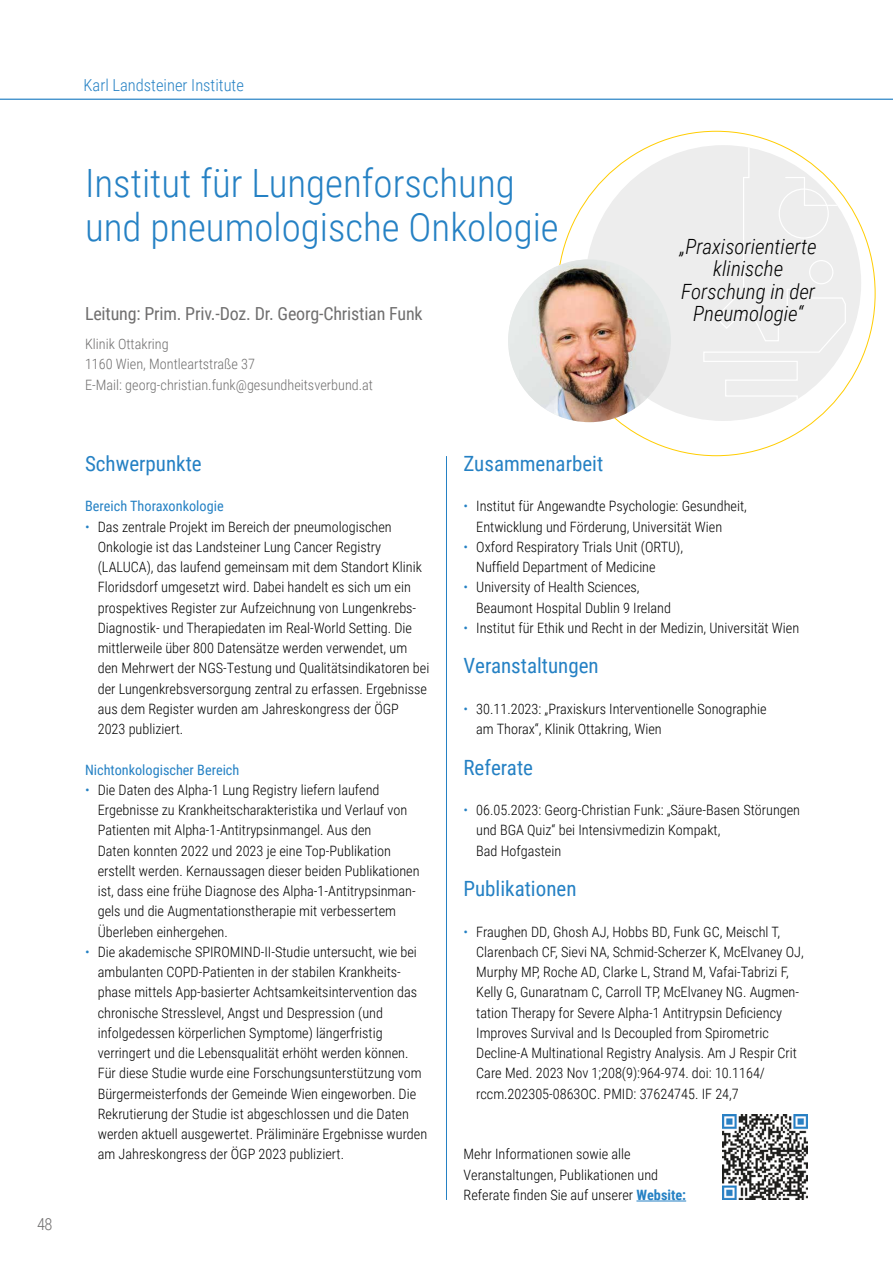
<style>
.page{position:relative;width:893px;height:1263px;background:#fff}
.page>*{position:absolute;margin:0;border:0;box-sizing:border-box;transform-origin:0 0}
.t1{font:300 39px/43.5px "Roboto Condensed";color:#2581c4}
.t2{font:21px "Roboto Condensed";color:#2581c4}
.t3{font:italic 300 21px/22.5px "Roboto Condensed";color:#000;text-align:center}
.t4{font:18px "Roboto Condensed";letter-spacing:-.01em;color:#706f6f}
.t5{font:300 16.5px "Roboto Condensed";color:#2581c4}
.t6{font:300 16.5px "Roboto Condensed";color:#706f6f}
.t7{font:300 14.25px/20.2px "Roboto Condensed";color:#000}
.t8{font:300 14.25px/20.2px "Roboto Condensed";color:#706f6f}
.t9{font:14.25px "Roboto Condensed";color:#2581c4}
.s1{color:#2581c4}
.s2{font-weight:700;color:#2581c4}
</style>
<div class="page">
<hr style="left:446px;top:456px;width:1px;height:744px;background:#2581c4">
<hr style="left:0;top:99px;width:893px;height:1px;background:#2581c4">
<div style="left:585px;top:145px;width:276px;height:276px;background:#ededed;border-radius:50%"></div>
<svg style="left:703px;top:145px;width:143px;height:276px"></svg>
<hr style="left:636px;top:1200px;width:50px;height:1px;background:#2581c4">
<img style="left:723px;top:1115px;width:85px;height:85px">
<img style="left:508px;top:259px;width:163px;height:163px;border-radius:81px">
<p class="t6" style="left:37px;top:1213px;width:17px">48</p>
<p class="t5" style="left:84px;top:73px;width:162px">Karl Landsteiner Institute</p>
<h1 class="t1" style="left:85px;top:160px;width:475px">Institut für Lungenforschung und pneumologische Onkologie</h1>
<p class="t4" style="left:85px;top:301px;width:339px">Leitung: Prim. Priv.-Doz. Dr. Georg-Christian Funk</p>
<p class="t8" style="left:85px;top:333px;width:289px">Klinik Ottakring<br>1160 Wien, Montleartstraße 37<br>E-Mail: georg-christian.funk@gesundheitsverbund.at</p>
<h2 class="t3" style="left:680px;top:234px;width:138px">„Praxisorientierte klinische<br>Forschung in der<br>Pneumologie“</h2>
<h2 class="t2" style="left:85px;top:449px;width:118px">Schwerpunkte</h2>
<p class="t9" style="left:85px;top:496px;width:140px">Bereich Thoraxonkologie</p>
<p class="t7" style="left:98px;top:516px;width:333px;text-indent:-13px"><span class="s1">•</span> Das zentrale Projekt im Bereich der pneumologischen Onkologie ist das Landsteiner Lung Cancer Registry (LALUCA), das laufend gemeinsam mit dem Standort Klinik Floridsdorf umgesetzt wird. Dabei handelt es sich um ein prospektives Register zur Aufzeichnung von Lungenkrebs-Diagnostik- und Therapiedaten im Real-World Setting. Die mittlerweile über 800 Datensätze werden verwendet, um den Mehrwert der NGS-Testung und Qualitätsindikatoren bei der Lungenkrebsversorgung zentral zu erfassen. Ergebnisse aus dem Register wurden am Jahreskongress der ÖGP 2023 publiziert.</p>
<p class="t9" style="left:85px;top:759px;width:156px">Nichtonkologischer Bereich</p>
<p class="t7" style="left:98px;top:779px;width:323px;text-indent:-13px"><span class="s1">•</span> Die Daten des Alpha-1 Lung Registry liefern laufend Ergebnisse zu Krankheitscharakteristika und Verlauf von Patienten mit Alpha-1-Antitrypsinmangel. Aus den<br>Daten konnten 2022 und 2023 je eine Top-Publikation erstellt werden. Kernaussagen dieser beiden Publikationen ist, dass eine frühe Diagnose des Alpha-1-Antitrypsinman&shy;gels und die Augmentationstherapie mit verbessertem Überleben einhergehen.</p>
<p class="t7" style="left:98px;top:941px;width:331px;text-indent:-13px"><span class="s1">•</span> Die akademische SPIROMIND-II-Studie untersucht, wie bei ambulanten COPD-Patienten in der stabilen Krankheits&shy;phase mittels App-basierter Achtsamkeitsintervention das chronische Stresslevel, Angst und Despression (und infolgedessen körperlichen Symptome) längerfristig verringert und die Lebensqualität erhöht werden können.<br>Für diese Studie wurde eine Forschungsunterstützung vom Bürgermeisterfonds der Gemeinde Wien eingeworben. Die Rekrutierung der Studie ist abgeschlossen und die Daten werden aktuell ausgewertet. Präliminäre Ergebnisse wurden am Jahreskongress der ÖGP 2023 publiziert.</p>
<h2 class="t2" style="left:463px;top:449px;width:141px">Zusammenarbeit</h2>
<p class="t7" style="left:476px;top:496px;width:272px;text-indent:-13px"><span class="s1">•</span> Institut für Angewandte Psychologie: Gesundheit,<br>Entwicklung und Förderung, Universität Wien</p>
<p class="t7" style="left:476px;top:536px;width:208px;text-indent:-13px"><span class="s1">•</span> Oxford Respiratory Trials Unit (ORTU),<br>Nuffield Department of Medicine</p>
<p class="t7" style="left:476px;top:577px;width:196px;text-indent:-13px"><span class="s1">•</span> University of Health Sciences,<br>Beaumont Hospital Dublin 9 Ireland</p>
<p class="t7" style="left:463px;top:617px;width:337px"><span class="s1">•</span> Institut für Ethik und Recht in der Medizin, Universität Wien</p>
<h2 class="t2" style="left:463px;top:651px;width:137px">Veranstaltungen</h2>
<p class="t7" style="left:476px;top:698px;width:292px;text-indent:-13px"><span class="s1">•</span> 30.11.2023: „Praxiskurs Interventionelle Sonographie am Thorax“, Klinik Ottakring, Wien</p>
<h2 class="t2" style="left:463px;top:752px;width:71px">Referate</h2>
<p class="t7" style="left:476px;top:799px;width:325px;text-indent:-13px"><span class="s1">•</span> 06.05.2023: Georg-Christian Funk: „Säure-Basen Störungen und BGA Quiz“ bei Intensivmedizin Kompakt,<br>Bad Hofgastein</p>
<h2 class="t2" style="left:463px;top:874px;width:114px">Publikationen</h2>
<p class="t7" style="left:476px;top:921px;width:329px;text-indent:-13px"><span class="s1">•</span> Fraughen DD, Ghosh AJ, Hobbs BD, Funk GC, Meischl T, Clarenbach CF, Sievi NA, Schmid-Scherzer K, McElvaney OJ, Murphy MP, Roche AD, Clarke L, Strand M, Vafai-Tabrizi F, Kelly G, Gunaratnam C, Carroll TP, McElvaney NG. Augmen&shy;tation Therapy for Severe Alpha-1 Antitrypsin Deficiency Improves Survival and Is Decoupled from Spirometric Decline-A Multinational Registry Analysis. Am J Respir Crit Care Med. 2023 Nov 1;208(9):964-974. doi: 10.1164/ rccm.202305-0863OC. PMID: 37624745. IF 24,7</p>
<p class="t7" style="left:463px;top:1144px;width:224px">Mehr Informationen sowie alle<br>Veranstaltungen, Publikationen und<br>Referate finden Sie auf unserer <span class="s2">Website:</span></p>
</div>
